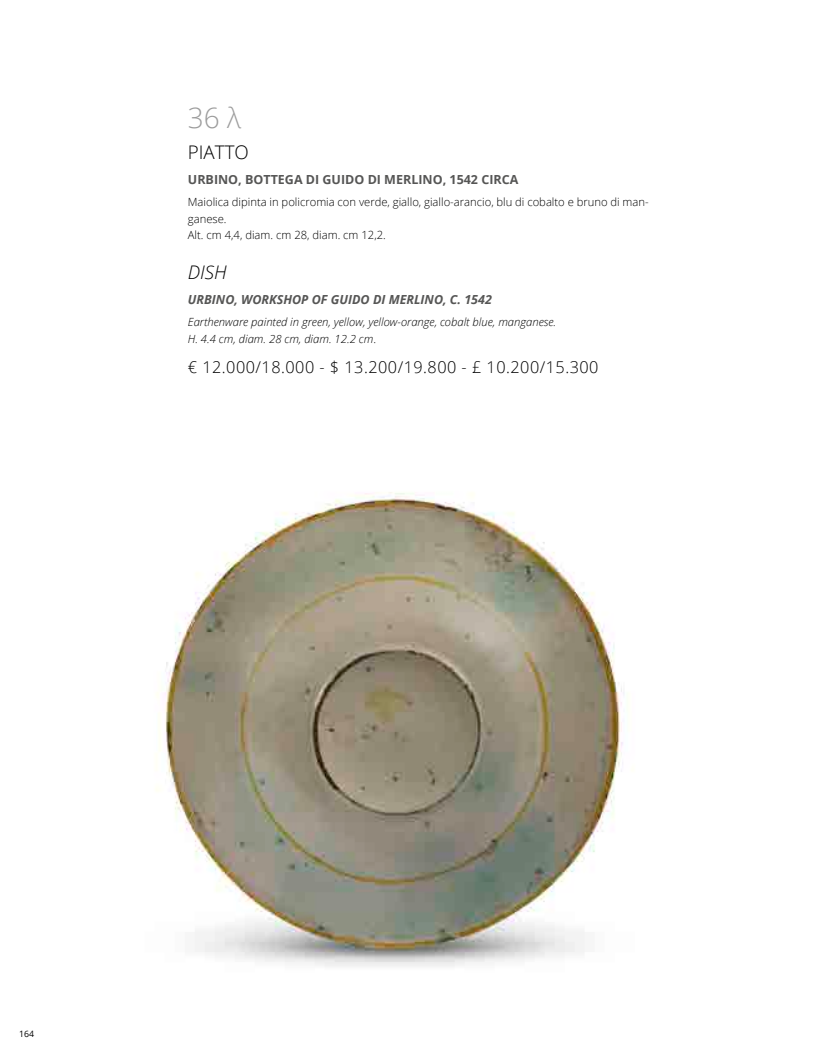
<style>
.page{position:relative;width:826px;height:1063px;background:#fff}
.page>*{position:absolute;margin:0;border:0;box-sizing:border-box;transform-origin:0 0}
.t1{font:300 28px "Open Sans";color:#9c9c9c}
.t2{font:300 18.75px "Open Sans";color:#000}
.t3{font:italic 300 18.75px "Open Sans";color:#000}
.t4{font:300 16.25px "Open Sans";letter-spacing:.03em;color:#000}
.t5{font:700 12.5px "Open Sans";color:#565655}
.t6{font:italic 700 12.5px "Open Sans";color:#565655}
.t7{font:300 11.25px/16.2px "Open Sans";color:#000}
.t8{font:italic 300 11.25px/16.2px "Open Sans";color:#000}
.t9{font:8.75px "Open Sans";color:#000}
.s1{font-style:normal}
</style>
<div class="page">
<img style="left:156px;top:492px;width:468px;height:475px">
<h1 class="t1" style="left:188px;top:98px;width:55px">36 λ</h1>
<h2 class="t2" style="left:188px;top:139px;width:62px">PIATTO</h2>
<p class="t5" style="left:188px;top:171px;width:332px">URBINO, BOTTEGA DI GUIDO DI MERLINO, 1542 CIRCA</p>
<p class="t7" style="left:188px;top:194px;width:462px">Maiolica dipinta in policromia con verde, giallo, giallo-arancio, blu di cobalto e bruno di man&shy;ganese.<br>Alt. cm 4,4, diam. cm 28, diam. cm 12,2.</p>
<h2 class="t3" style="left:188px;top:259px;width:40px">DISH</h2>
<p class="t6" style="left:188px;top:291px;width:305px">URBINO, WORKSHOP OF GUIDO DI MERLINO, C. 1542</p>
<p class="t8" style="left:188px;top:314px;width:370px">Earthenware painted in green, yellow, yellow-orange, cobalt blue, manganese.<br>H. 4.4 cm, diam. 28 cm, diam. 12.2 cm<span class="s1">.</span></p>
<h3 class="t4" style="left:188px;top:356px;width:412px">€ 12.000/18.000 - $ 13.200/19.800 - £ 10.200/15.300</h3>
<p class="t9" style="left:19px;top:1028px;width:17px">164</p>
</div>
